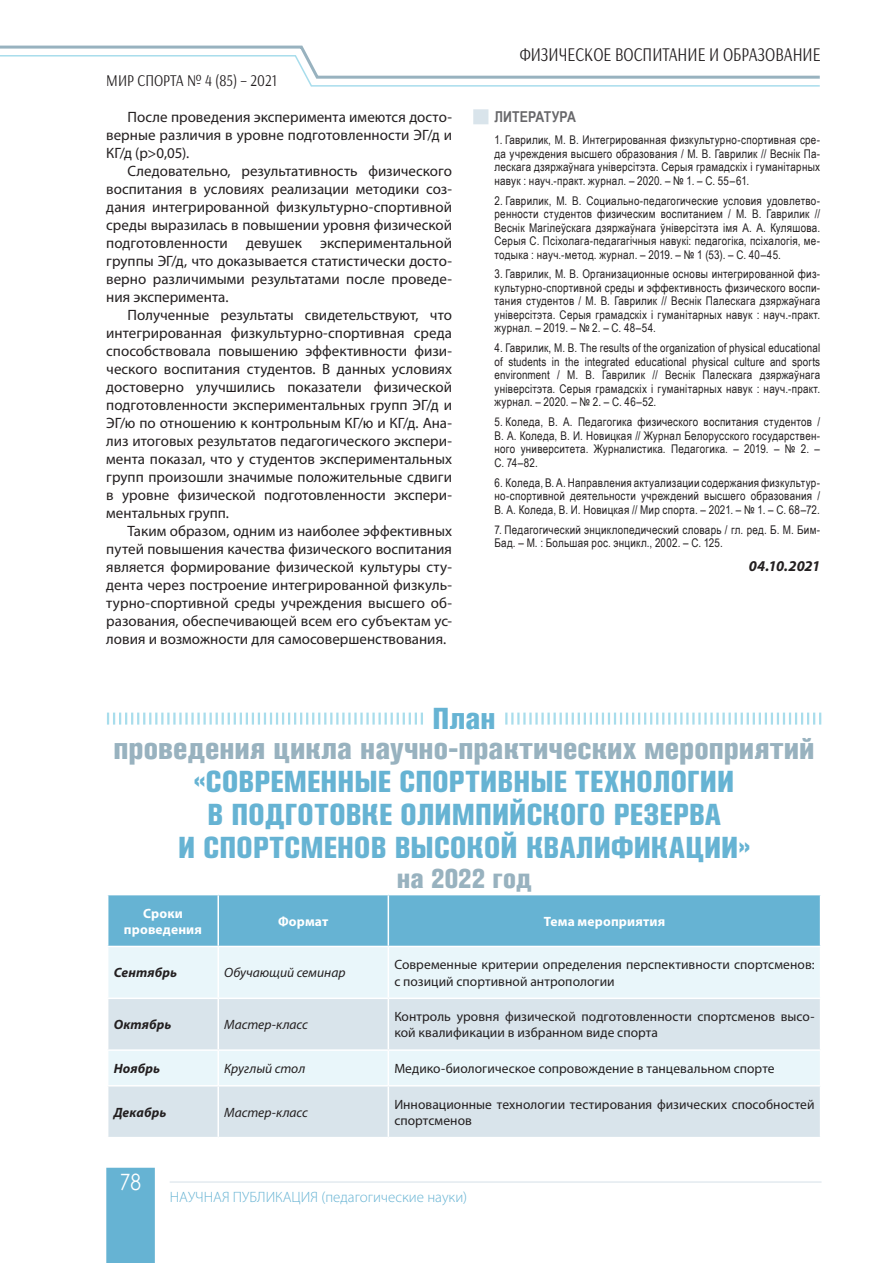
<style>
.page{position:relative;width:893px;height:1263px;background:#fff}
.page>*{position:absolute;margin:0;border:0;box-sizing:border-box;transform-origin:0 0}
.t1{font:800 condensed 30px/33px "Akzidenz Grotesk Pro";letter-spacing:.01em;color:#66b3d3;text-align:center}
.t2{font:800 condensed 30px "Akzidenz Grotesk Pro";letter-spacing:.005em;color:#98b2bf}
.t3{font:800 condensed 27px "Akzidenz Grotesk Pro";letter-spacing:.005em;color:#98b2bf}
.t4{font:22.5px "Century Gothic";color:#fff;scale:.85 1}
.t5{font:19.5px "Arsenal";color:#231f20;scale:.8 1}
.t6{font:16.5px "Arsenal";color:#231f20;scale:.85 1}
.t7{font:15px/18px "Myriad Pro";color:#231f20;text-align:justify}
.t8{font:300 15px "Myriad Pro";color:#66b3d3}
.t9{font:700 15px "Arial Narrow";letter-spacing:.005em;color:#67676a}
.t10{font:italic 700 15px "Myriad Pro";letter-spacing:-.015em;color:#231f20}
.t11{font:13.5px/16.2px "Myriad Pro";letter-spacing:.005em;color:#231f20}
.t12{font:italic 13.5px "Myriad Pro";color:#231f20}
.t13{font:700 13.5px/16.2px "Myriad Pro";letter-spacing:.01em;color:#fff;text-align:center}
.t14{font:italic 700 13.5px "Myriad Pro";letter-spacing:.01em;color:#231f20}
.t15{font:12px/13.5px "Arial Narrow";letter-spacing:.02em;color:#231f20;text-align:justify}
</style>
<div class="page">
<div style="left:106px;top:1168px;width:49px;height:95px;background:#66b3d3"></div>
<svg style="left:0;top:45px;width:820px;height:42px"></svg>
<hr style="left:170px;top:1181px;width:651px;height:1px;background:#d9e4eb">
<div style="left:473px;top:109px;width:15px;height:15px;background:#d9e4eb"></div>
<svg style="left:107px;top:713px;width:714px;height:12px"></svg>
<div style="left:424px;top:707px;width:80px;height:23px;background:#fff"></div>
<div style="left:108px;top:895px;width:712px;height:51px;background:#66b3d3"></div>
<div style="left:108px;top:947px;width:712px;height:50px;background:#e9f6fa"></div>
<svg style="left:108px;top:999px;width:712px;height:138px;background:#dde8ee"></svg>
<hr style="left:217px;top:895px;width:2px;height:51px;background:#fff">
<hr style="left:388px;top:895px;width:1px;height:51px;background:#fff">
<hr style="left:217px;top:947px;width:2px;height:50px;background:#fff">
<hr style="left:388px;top:947px;width:1px;height:50px;background:#fff">
<hr style="left:217px;top:999px;width:2px;height:50px;background:#fff">
<hr style="left:388px;top:999px;width:1px;height:50px;background:#fff">
<hr style="left:107px;top:1049px;width:111px;height:2px;background:#fff">
<hr style="left:218px;top:1049px;width:170px;height:2px;background:#fff">
<hr style="left:217px;top:1051px;width:2px;height:34px;background:#fff">
<hr style="left:388px;top:1049px;width:433px;height:2px;background:#fff">
<hr style="left:388px;top:1051px;width:1px;height:34px;background:#fff">
<hr style="left:107px;top:1085px;width:111px;height:1px;background:#fff">
<hr style="left:218px;top:1085px;width:170px;height:1px;background:#fff">
<hr style="left:217px;top:1086px;width:2px;height:51px;background:#fff">
<hr style="left:388px;top:1085px;width:433px;height:1px;background:#fff">
<hr style="left:388px;top:1086px;width:1px;height:51px;background:#fff">
<h3 class="t6" style="left:106px;top:71px;width:202px">МИР СПОРТА № 4 (85) – 2021</h3>
<p class="t7" style="left:106px;top:108px;width:347px;text-indent:21px">После проведения эксперимента имеются досто&shy;верные различия в уровне подготовленности ЭГ/д и КГ/д (р&gt;0,05).</p>
<p class="t7" style="left:106px;top:162px;width:347px;text-indent:21px">Следовательно, результативность физического воспитания в условиях реализации методики соз&shy;дания интегрированной физкультурно-спортивной среды выразилась в повышении уровня физической подготовленности девушек экспериментальной группы ЭГ/д, что доказывается статистически досто&shy;верно различимыми результатами после проведе&shy;ния эксперимента.</p>
<p class="t7" style="left:106px;top:306px;width:347px;text-indent:21px">Полученные результаты свидетельствуют, что интегрированная физкультурно-спортивная среда способствовала повышению эффективности физи&shy;ческого воспитания студентов. В данных условиях достоверно улучшились показатели физической подготовленности экспериментальных групп ЭГ/д и ЭГ/ю по отношению к контрольным КГ/ю и КГ/д. Ана&shy;лиз итоговых результатов педагогического экспери&shy;мента показал, что у студентов экспериментальных групп произошли значимые положительные сдвиги в уровне физической подготовленности экспери&shy;ментальных групп.</p>
<p class="t7" style="left:106px;top:522px;width:347px;text-indent:21px">Таким образом, одним из наиболее эффективных путей повышения качества физического воспитания является формирование физической культуры сту&shy;дента через построение интегрированной физкуль&shy;турно-спортивной среды учреждения высшего об&shy;разования, обеспечивающей всем его субъектам ус&shy;ловия и возможности для самосовершенствования.</p>
<h3 class="t5" style="left:520px;top:43px;width:378px">ФИЗИЧЕСКОЕ ВОСПИТАНИЕ И ОБРАЗОВАНИЕ</h3>
<p class="t9" style="left:495px;top:106px;width:83px">ЛИТЕРАТУРА</p>
<p class="t15" style="left:495px;top:133px;width:327px">1. Гаврилик, М. В. Интегрированная физкультурно-спортивная сре&shy;да учреждения высшего образования / М. В. Гаврилик // Веснік Па&shy;лескага дзяржаўнага універсітэта. Серыя грамадскіх і гуманітарных навук : науч.-практ. журнал. – 2020. – № 1. – С. 55–61.</p>
<p class="t15" style="left:494px;top:193px;width:327px">2. Гаврилик, М. В. Социально-педагогические условия удовлетво&shy;ренности студентов физическим воспитанием / М. В. Гаврилик // Веснік Магілеўскага дзяржаўнага ўніверсітэта імя А. А. Куляшова.<br>Серыя C. Псіхолага-педагагічныя навукі: педагогіка, псіхалогія, ме&shy;тодыка : науч.-метод. журнал. – 2019. – № 1 (53). – С. 40–45.</p>
<p class="t15" style="left:495px;top:267px;width:327px">3. Гаврилик, М. В. Организационные основы интегрированной физ&shy;культурно-спортивной среды и эффективность физического воспи&shy;тания студентов / М. В. Гаврилик // Веснік Палескага дзяржаўнага універсітэта. Серыя грамадскіх і гуманітарных навук : науч.-практ. журнал. – 2019. – № 2. – С. 48–54.</p>
<p class="t15" style="left:495px;top:341px;width:327px">4. Гаврилик, М. В. The results of the organization of physical educational of students in the integrated educational physical culture and sports environment / М. В. Гаврилик // Веснік Палескага дзяржаўнага універсітэта. Серыя грамадскіх і гуманітарных навук : науч.-практ. журнал. – 2020. – № 2. – С. 46–52.</p>
<p class="t15" style="left:494px;top:415px;width:327px">5. Коледа, В. А. Педагогика физического воспитания студентов / В. А. Коледа, В. И. Новицкая // Журнал Белорусского государствен&shy;ного университета. Журналистика. Педагогика. – 2019. – № 2. – С. 74–82.</p>
<p class="t15" style="left:494px;top:475px;width:327px">6. Коледа, В. А. Направления актуализации содержанияфизкультур&shy;но-спортивной деятельности учреждений высшего образования / В. А. Коледа, В. И. Новицкая // Мир спорта. – 2021. – № 1. – С. 68–72.</p>
<p class="t15" style="left:494px;top:522px;width:327px">7. Педагогический энциклопедический словарь / гл. ред. Б. М. Бим-<br>Бад. – М. : Большая рос. энцикл., 2002. – С. 125.</p>
<p class="t10" style="left:749px;top:557px;width:73px">04.10.2021</p>
<h1 class="t1" style="left:433px;top:701px;width:65px">План</h1>
<h1 class="t2" style="left:114px;top:729px;width:703px">проведения цикла научно-практических мероприятий</h1>
<h1 class="t1" style="left:178px;top:764px;width:574px">«СОВРЕМЕННЫЕ СПОРТИВНЫЕ ТЕХНОЛОГИИ<br>В ПОДГОТОВКЕ ОЛИМПИЙСКОГО РЕЗЕРВА<br>И СПОРТСМЕНОВ ВЫСОКОЙ КВАЛИФИКАЦИИ»</h1>
<h2 class="t3" style="left:397px;top:861px;width:136px">на 2022 год</h2>
<p class="t13" style="left:124px;top:904px;width:80px">Сроки проведения</p>
<p class="t13" style="left:278px;top:912px;width:52px">Формат</p>
<p class="t13" style="left:544px;top:912px;width:123px">Тема мероприятия</p>
<p class="t14" style="left:114px;top:964px;width:65px">Сентябрь</p>
<p class="t12" style="left:224px;top:964px;width:123px">Обучающий семинар</p>
<p class="t11" style="left:394px;top:956px;width:422px">Современные критерии определения перспективности спортсменов: с позиций спортивной антропологии</p>
<p class="t14" style="left:114px;top:1016px;width:59px">Октябрь</p>
<p class="t12" style="left:224px;top:1016px;width:85px">Мастер-класс</p>
<p class="t11" style="left:394px;top:1008px;width:422px">Контроль уровня физической подготовленности спортсменов высо&shy;кой квалификации в избранном виде спорта</p>
<p class="t14" style="left:114px;top:1060px;width:48px">Ноябрь</p>
<p class="t12" style="left:224px;top:1060px;width:82px">Круглый стол</p>
<p class="t11" style="left:394px;top:1060px;width:382px">Медико-биологическое сопровождение в танцевальном спорте</p>
<p class="t14" style="left:114px;top:1103px;width:54px">Декабрь</p>
<p class="t12" style="left:224px;top:1104px;width:85px">Мастер-класс</p>
<p class="t11" style="left:394px;top:1096px;width:422px">Инновационные технологии тестирования физических способностей спортсменов</p>
<h3 class="t4" style="left:120px;top:1166px;width:26px">78</h3>
<p class="t8" style="left:170px;top:1188px;width:299px">НАУЧНАЯ ПУБЛИКАЦИЯ (педагогические науки)</p>
</div>
